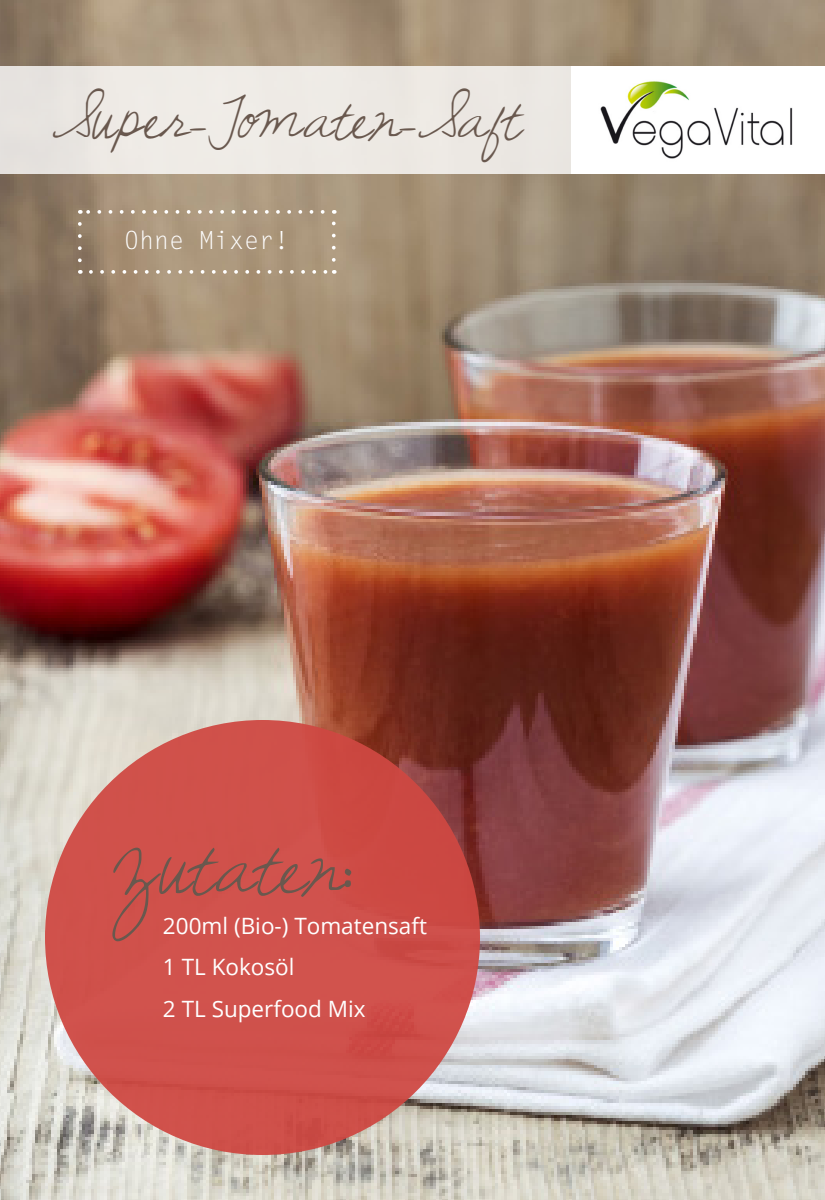
<style>
.page{position:relative;width:825px;height:1200px;background:#fff}
.page>*{position:absolute;margin:0;border:0;box-sizing:border-box;transform-origin:0 0}
.t1{font:61.25px "Sunshine In My Soul";color:#69584e}
.t2{font:46.25px "Sunshine In My Soul";color:#69584e}
.t3{font:25px "Letter Gothic Std";color:#fff}
.t4{font:22.5px "Open Sans";color:#fff}
</style>
<div class="page">
<img style="left:0;top:0;width:825px;height:1200px">
<div style="left:0;top:66px;width:825px;height:108px;background:#ede9e4"></div>
<img style="left:571px;top:66px;width:254px;height:108px">
<div style="left:45px;top:720px;width:435px;height:435px;background:#d0514b;border-radius:50%"></div>
<svg style="left:91px;top:270px;width:237px;height:4px"></svg>
<svg style="left:78px;top:224px;width:4px;height:50px"></svg>
<svg style="left:332px;top:210px;width:4px;height:50px"></svg>
<svg style="left:80px;top:210px;width:243px;height:4px"></svg>
<p class="t2" style="left:52px;top:94px;width:470px">Super-Tomaten-Saft</p>
<p class="t3" style="left:124px;top:226px;width:166px">Ohne Mixer!</p>
<p class="t1" style="left:117px;top:834px;width:239px">Zutaten:</p>
<p class="t4" style="left:163px;top:911px;width:266px">200ml (Bio-) Tomatensaft</p>
<p class="t4" style="left:163px;top:952px;width:133px">1 TL Kokosöl</p>
<p class="t4" style="left:163px;top:993px;width:204px">2 TL Superfood Mix</p>
</div>
